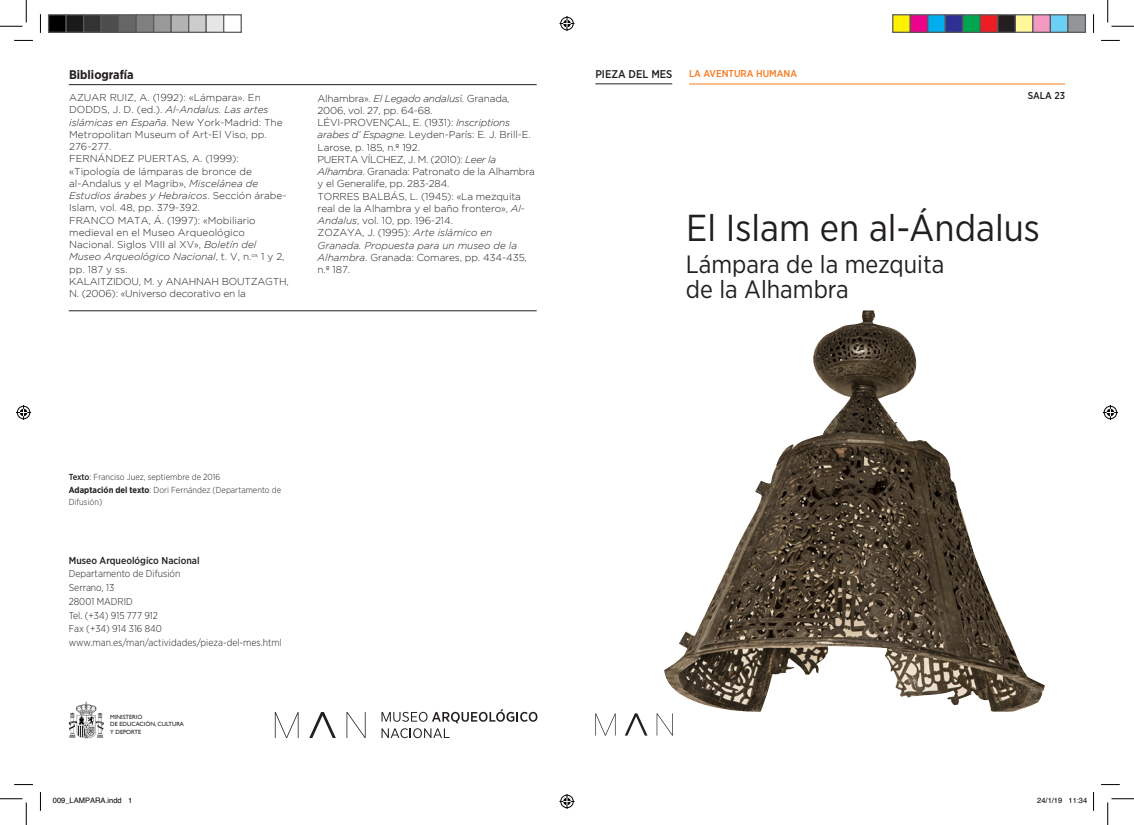
<style>
.page{position:relative;width:1134px;height:825px;background:#fff}
.page>*{position:absolute;margin:0;border:0;box-sizing:border-box;transform-origin:0 0}
.t1{font:37.5px "Gotham Narrow";color:#231f20}
.t2{font:25px/25px "Gotham Narrow";color:#231f20}
.Annotation_text{font:700 12.5px "Gotham Narrow";color:#231f20}
.t3{font:500 11.25px "Gotham Narrow";color:#231f20}
.bibliografia{font:300 10px/12.2px "Gotham";letter-spacing:-.01em;color:#231f20}
.t4{font:300 10px "Gotham Narrow";color:#231f20}
.bibliografia-2{font:italic 300 10px/12.4px "Gotham";color:#231f20}
.t5{font:500 10px "Gotham Narrow";color:#231f20}
.t6{font:500 10px "Gotham Narrow";color:#f47b21}
.TEXTO{font:300 8.75px/12.5px "Gotham Narrow";color:#231f20}
.t7{font:7.5px "Helvetica";color:#000}
.t8{font:6px "Gill Sans";color:#231f20}
.s1{font-style:italic}
.s2{font-family:"Gotham Narrow"}
.s3{font-style:normal}
.s4{font-weight:500}
.s5{font-weight:700}
</style>
<div class="page">
<svg style="left:595px;top:713px;width:20px;height:23px"></svg>
<svg style="left:624px;top:713px;width:23px;height:23px"></svg>
<svg style="left:656px;top:713px;width:16px;height:23px"></svg>
<hr style="left:689px;top:84px;width:375px;height:1px;background:#f47b21">
<hr style="left:595px;top:84px;width:77px;height:1px;background:#231f20">
<svg style="left:275px;top:712px;width:23px;height:26px"></svg>
<svg style="left:309px;top:712px;width:27px;height:26px"></svg>
<svg style="left:346px;top:712px;width:19px;height:26px"></svg>
<svg style="left:381px;top:709px;width:156px;height:29px"></svg>
<hr style="left:69px;top:84px;width:467px;height:1px;background:#231f20">
<img style="left:69px;top:701px;width:34px;height:38px">
<img style="left:664px;top:310px;width:381px;height:402px">
<hr style="left:69px;top:310px;width:467px;height:1px;background:#231f20">
<svg style="left:14px;top:40px;width:19px;height:1px"></svg>
<svg style="left:1101px;top:40px;width:18px;height:1px"></svg>
<svg style="left:14px;top:784px;width:19px;height:1px"></svg>
<svg style="left:1101px;top:784px;width:18px;height:1px"></svg>
<svg style="left:40px;top:14px;width:1px;height:19px"></svg>
<svg style="left:40px;top:792px;width:1px;height:19px"></svg>
<svg style="left:1093px;top:14px;width:1px;height:19px"></svg>
<svg style="left:0;top:0;width:27px;height:27px"></svg>
<svg style="left:0;top:798px;width:27px;height:27px"></svg>
<svg style="left:1107px;top:0;width:26px;height:27px"></svg>
<svg style="left:1107px;top:798px;width:26px;height:27px"></svg>
<svg style="left:559px;top:16px;width:15px;height:15px"></svg>
<svg style="left:559px;top:794px;width:15px;height:15px"></svg>
<svg style="left:16px;top:405px;width:15px;height:15px"></svg>
<svg style="left:1102px;top:405px;width:15px;height:15px"></svg>
<div style="left:49px;top:15px;width:17px;height:17px;background:#000"></div>
<div style="left:48px;top:14px;width:19px;height:19px;border:1px solid #595959"></div>
<div style="left:66px;top:15px;width:18px;height:17px;background:#1a1a1a"></div>
<div style="left:65px;top:14px;width:19px;height:19px;border:1px solid #595959"></div>
<div style="left:84px;top:15px;width:17px;height:17px;background:#333"></div>
<div style="left:83px;top:14px;width:19px;height:19px;border:1px solid #595959"></div>
<div style="left:101px;top:15px;width:18px;height:17px;background:#4d4d4d"></div>
<div style="left:100px;top:14px;width:19px;height:19px;border:1px solid #595959"></div>
<div style="left:119px;top:15px;width:17px;height:17px;background:#666"></div>
<div style="left:118px;top:14px;width:19px;height:19px;border:1px solid #595959"></div>
<div style="left:136px;top:15px;width:18px;height:17px;background:#808080"></div>
<div style="left:135px;top:14px;width:19px;height:19px;border:1px solid #595959"></div>
<div style="left:154px;top:15px;width:17px;height:17px;background:#999"></div>
<div style="left:153px;top:14px;width:19px;height:19px;border:1px solid #595959"></div>
<div style="left:171px;top:15px;width:18px;height:17px;background:#b3b3b3"></div>
<div style="left:170px;top:14px;width:19px;height:19px;border:1px solid #595959"></div>
<div style="left:189px;top:15px;width:17px;height:17px;background:#ccc"></div>
<div style="left:188px;top:14px;width:19px;height:19px;border:1px solid #595959"></div>
<div style="left:206px;top:15px;width:18px;height:17px;background:#e6e6e6"></div>
<div style="left:205px;top:14px;width:19px;height:19px;border:1px solid #595959"></div>
<div style="left:223px;top:14px;width:19px;height:19px;border:1px solid #595959"></div>
<div style="left:892px;top:15px;width:18px;height:17px;background:#fff101"></div>
<div style="left:892px;top:14px;width:18px;height:19px;border:1px solid #595959"></div>
<div style="left:910px;top:15px;width:17px;height:17px;background:#ed028c"></div>
<div style="left:909px;top:14px;width:19px;height:19px;border:1px solid #595959"></div>
<div style="left:927px;top:15px;width:18px;height:17px;background:#00aeef"></div>
<div style="left:927px;top:14px;width:18px;height:19px;border:1px solid #595959"></div>
<div style="left:945px;top:15px;width:17px;height:17px;background:#2e3092"></div>
<div style="left:944px;top:14px;width:19px;height:19px;border:1px solid #595959"></div>
<div style="left:962px;top:15px;width:18px;height:17px;background:#00a54f"></div>
<div style="left:962px;top:14px;width:18px;height:19px;border:1px solid #595959"></div>
<div style="left:980px;top:15px;width:17px;height:17px;background:#ee1d23"></div>
<div style="left:979px;top:14px;width:19px;height:19px;border:1px solid #595959"></div>
<div style="left:997px;top:15px;width:18px;height:17px;background:#231f20"></div>
<div style="left:997px;top:14px;width:18px;height:19px;border:1px solid #595959"></div>
<div style="left:1015px;top:15px;width:17px;height:17px;background:#fff79a"></div>
<div style="left:1014px;top:14px;width:19px;height:19px;border:1px solid #595959"></div>
<div style="left:1032px;top:15px;width:18px;height:17px;background:#f499c2"></div>
<div style="left:1032px;top:14px;width:18px;height:19px;border:1px solid #595959"></div>
<div style="left:1050px;top:15px;width:17px;height:17px;background:#6bcff6"></div>
<div style="left:1049px;top:14px;width:19px;height:19px;border:1px solid #595959"></div>
<div style="left:1067px;top:15px;width:18px;height:17px;background:#939598"></div>
<div style="left:1067px;top:14px;width:18px;height:19px;border:1px solid #595959"></div>
<svg style="left:1093px;top:792px;width:1px;height:19px"></svg>
<p class="Annotation_text" style="left:69px;top:66px;width:66px">Bibliografía</p>
<p class="t3" style="left:595px;top:67px;width:78px">PIEZA DEL MES</p>
<p class="t6" style="left:689px;top:67px;width:109px">LA AVENTURA HUMANA</p>
<p class="bibliografia" style="left:69px;top:91px;width:215px">AZUAR RUIZ, A. (1992): «Lámpara». En DODDS, J. D. (ed.). <span class="s1">Al-Andalus. Las artes islámicas en España</span>. New York-Madrid: The Metropolitan Museum of Art-El Viso, pp.<br>276-277.</p>
<p class="bibliografia" style="left:69px;top:152px;width:219px">FERNÁNDEZ PUERTAS, A. (1999): «Tipología de lámparas de bronce de al-Andalus y el Magrib», <span class="s1">Miscelánea de Estudios árabes y Hebraicos</span>. Sección árabe-Islam, vol. 48, pp. 379-392.</p>
<p class="bibliografia" style="left:69px;top:214px;width:217px">FRANCO MATA, Á. (1997): <span class="s2">«</span>Mobiliario medieval en el Museo Arqueológico Nacional. Siglos VIII al XV<span class="s2">»</span>, <span class="s1">Boletín del Museo Arqueológico Nacional</span>, t. V, n.<sup>os</sup> 1 y 2, pp. 187 y ss.</p>
<p class="bibliografia" style="left:69px;top:275px;width:221px">KALAITZIDOU, M. y ANAHNAH BOUTZAGTH,<br>N. (2006): <span class="s2">«</span>Universo decorativo en la</p>
<p class="t5" style="left:1027px;top:90px;width:39px">SALA 23</p>
<p class="bibliografia" style="left:317px;top:92px;width:193px">Alhambra<span class="s2">»</span>. <span class="s1">El Legado andalus</span>í. Granada,<br>2006, vol. 27, pp. 64-68.</p>
<p class="bibliografia" style="left:317px;top:116px;width:214px">LÉVI-PROVENÇAL, E. (1931): <span class="s1">Inscriptions arabes d’ Espagne</span>. Leyden-París: E. J. Brill-E.<br>Larose, p. 185, n.º 192.</p>
<p class="bibliografia" style="left:317px;top:153px;width:219px">PUERTA VÍLCHEZ, J. M. (2010): <span class="s1">Leer la<br>Alhambra</span>. Granada: Patronato de la Alhambra y el Generalife, pp. 283-284.</p>
<p class="bibliografia" style="left:317px;top:190px;width:209px">TORRES BALBÁS, L. (1945): <span class="s2">«</span>La mezquita real de la Alhambra y el baño frontero<span class="s2">»</span>, <span class="s1">Al-<br>Andalus</span>, vol. 10, pp. 196-214.</p>
<p class="bibliografia-2" style="left:317px;top:227px;width:211px"><span class="s3">ZOZAYA, J. (1995):</span> Arte islámico en<br>Granada. Propuesta para un museo de la<br>Alhambra<span class="s3">. Granada: Comares, pp. 434-435, n.º 187.</span></p>
<p class="t1" style="left:686px;top:204px;width:355px">El Islam en al-Ándalus</p>
<p class="t2" style="left:685px;top:251px;width:260px">Lámpara de la mezquita de la Alhambra</p>
<p class="TEXTO" style="left:69px;top:471px;width:153px"><span class="s4">Texto</span>: Franciso Juez, septiembre de 2016</p>
<p class="TEXTO" style="left:69px;top:483px;width:214px"><span class="s5">Adaptación del texto</span>: Dori Fernández (Departamento de<br>Difusión)</p>
<p class="t5" style="left:69px;top:554px;width:132px">Museo Arqueológico Nacional</p>
<p class="t4" style="left:69px;top:568px;width:113px">Departamento de Difusión</p>
<p class="t4" style="left:69px;top:581px;width:47px">Serrano, 13</p>
<p class="t4" style="left:69px;top:595px;width:66px">28001 MADRID</p>
<p class="t4" style="left:69px;top:609px;width:91px">Tel. (+34) 915 777 912</p>
<p class="t4" style="left:69px;top:623px;width:95px">Fax (+34) 914 316 840</p>
<p class="t4" style="left:69px;top:636px;width:215px">www.man.es/man/actividades/pieza-del-mes.html</p>
<p class="t8" style="left:110px;top:714px;width:34px">MINISTERIO</p>
<p class="t8" style="left:110px;top:721px;width:75px">DE EDUCACIÓN, CULTURA</p>
<p class="t8" style="left:110px;top:728px;width:32px">Y DEPORTE</p>
<p class="t7" style="left:53px;top:795px;width:81px">009_LAMPARA.indd 1</p>
<p class="t7" style="left:1037px;top:795px;width:52px">24/1/19 11:34</p>
</div>
